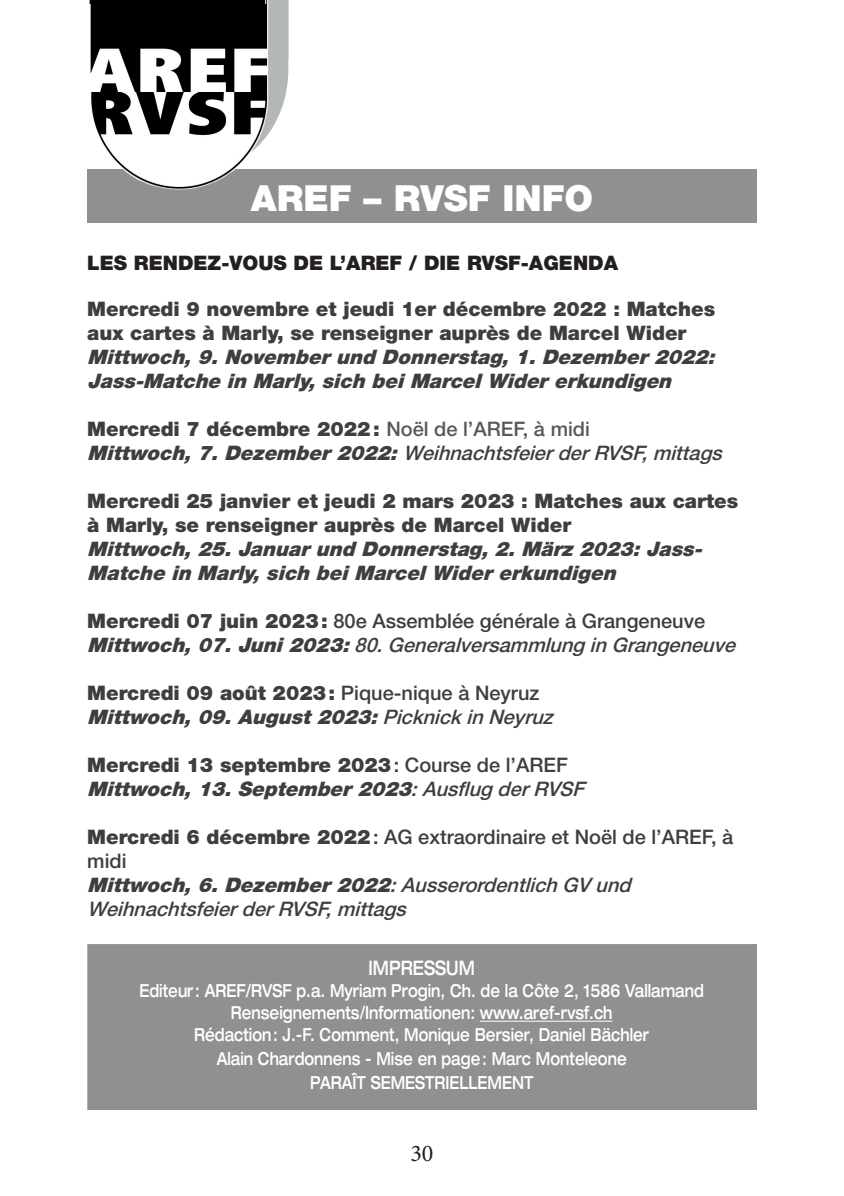
<style>
.page{position:relative;width:844px;height:1196px;background:#fff}
.page>*{position:absolute;margin:0;border:0;box-sizing:border-box;transform-origin:0 0}
.t1{font:900 36px "Helvetica Neue LT Std";color:#fff}
.t2{font:24px "Minion Pro";color:#231f20}
.t3{font:italic 900 20px/24px "Helvetica Neue LT Std";color:#3e3e3f}
.t4{font:italic 500 20px/24px "Helvetica Neue LT Std";color:#3e3e3f}
.t5{font:900 20px/24px "Helvetica Neue LT Std";color:#3e3e3f}
.t6{font:900 20px "Helvetica Neue LT Std";color:#231f20}
.t7{font:500 expanded 20px "Helvetica Neue LT Std";color:#fff;scale:.75 1}
.t8{font:500 expanded 18px/22px "Helvetica Neue LT Std";color:#fff;text-align:center;scale:.75 1}
.s1{font-weight:900;font-style:normal}
.s2{font-style:normal;color:#57585a}
.s3{font-weight:900}
.s4{font-style:normal}
.s5{font-weight:500;font-style:normal}
.s6{font-weight:500}
</style>
<div class="page">
<div style="left:87px;top:169px;width:669px;height:54px;background:#918f8f"></div>
<div style="left:88px;top:944px;width:668px;height:164px;background:#918f8f"></div>
<hr style="left:480px;top:1020px;width:132px;height:1px;background:#fff">
<svg style="left:268px;top:0;width:21px;height:134px"></svg>
<img style="left:90px;top:0;width:178px;height:190px">
<img style="left:89px;top:0;width:178px;height:3px">
<h1 class="t1" style="left:251px;top:176px;width:344px">AREF – RVSF INFO</h1>
<p class="t6" style="left:87px;top:251px;width:532px">LES RENDEZ-VOUS DE L’AREF / DIE RVSF-AGENDA</p>
<p class="t5" style="left:87px;top:296px;width:629px">Mercredi 9 novembre et jeudi 1er décembre 2022 : Matches aux cartes à Marly, se renseigner auprès de Marcel Wider</p>
<p class="t3" style="left:87px;top:344px;width:634px">Mittwoch,9.Novemberund Donnerstag,1.Dezember2022:<br>Jass-Matche in Marly,sich beiMarcelWidererkundigen</p>
<p class="t4" style="left:87px;top:416px;width:642px"><span class="s1">Mercredi 7 décembre 2022:</span> <span class="s2">Noël de l’AREF, à midi<br></span><span class="s3">Mittwoch,7.Dezember2022:</span>WeihnachtsfeierderRVSF,mittags</p>
<p class="t5" style="left:87px;top:488px;width:652px">Mercredi 25 janvier et jeudi 2 mars 2023 : Matches aux cartes à Marly, se renseigner auprès de Marcel Wider</p>
<p class="t3" style="left:87px;top:536px;width:622px">Mittwoch,25.Januarund Donnerstag,2.März2023:Jass-<br>Matche in Marly,sich beiMarcelWidererkundigen</p>
<p class="t4" style="left:87px;top:608px;width:655px"><span class="s1">Mercredi 07 juin 2023:</span> <span class="s4">80e Assemblée générale à Grangeneuve<br></span><span class="s3">Mittwoch,07.Juni2023:</span>80.Generalversammlung inGrangeneuve</p>
<p class="t3" style="left:87px;top:680px;width:473px"><span class="s4">Mercredi 09 août 2023:</span> <span class="s5">Pique-nique à Neyruz<br></span>Mittwoch,09.August2023:<span class="s6">PicknickinNeyruz</span></p>
<p class="t3" style="left:87px;top:752px;width:504px"><span class="s4">Mercredi 13 septembre 2023</span><span class="s5">: Course de l’AREF<br></span>Mittwoch,13.September2023<span class="s6">:Ausflug derRVSF</span></p>
<p class="t4" style="left:87px;top:824px;width:647px"><span class="s1">Mercredi 6 décembre 2022</span><span class="s4">: AG extraordinaire et Noël de l’AREF, à midi<br></span><span class="s3">Mittwoch,6.Dezember2022</span>:AusserordentlichGV und WeihnachtsfeierderRVSF,mittags</p>
<p class="t7" style="left:368px;top:955px;width:143px">IMPRESSUM</p>
<p class="t8" style="left:140px;top:979px;width:754px">Editeur : AREF/RVSF p.a. Myriam Progin, Ch. de la Côte 2, 1586 Vallamand<br>Renseignements/Informationen: www.aref-rvsf.ch<br>Rédaction: J.-F. Comment, Monique Bersier, Daniel Bächler</p>
<p class="t8" style="left:217px;top:1046px;width:548px;line-height:24px">Alain Chardonnens - Mise en page: Marc Monteleone<br>PARAÎT SEMESTRIELLEMENT</p>
<p class="t2" style="left:410px;top:1137px;width:25px">30</p>
</div>
